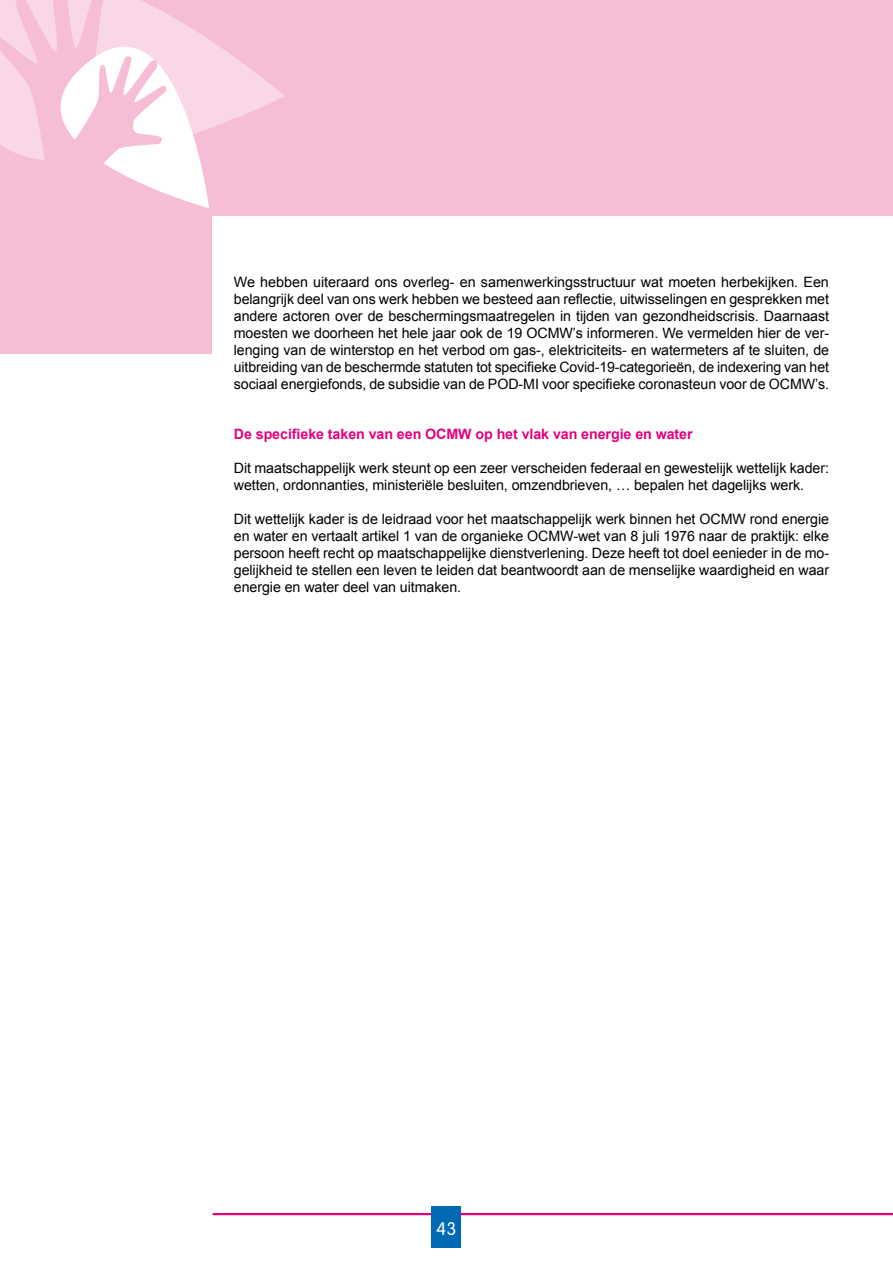
<style>
.page{position:relative;width:893px;height:1263px;background:#fff}
.page>*{position:absolute;margin:0;border:0;box-sizing:border-box;transform-origin:0 0}
.t1{font:300 18px "VAG Rounded";color:#fff}
.t2{font:14.25px/17px "Arial";letter-spacing:-.005em;color:#000;text-align:justify}
.t3{font:700 14.25px "Arial";letter-spacing:-.005em;color:#e6007d}
</style>
<div class="page">
<div style="left:0;top:0;width:893px;height:354px;background:#f6bdd6"></div>
<div style="left:213px;top:216px;width:680px;height:1047px;background:#fff"></div>
<svg style="left:104px;top:160px;width:105px;height:48px"></svg>
<svg style="left:0;top:0;width:285px;height:160px"></svg>
<hr style="left:213px;top:1213px;width:680px;height:2px;background:#e6007d">
<div style="left:432px;top:1205px;width:29px;height:42px;background:#0069b4"></div>
<p class="t2" style="left:234px;top:273px;width:597px">We hebben uiteraard ons overleg- en samenwerkingsstructuur wat moeten herbekijken. Een belangrijk deel van ons werk hebben we besteed aan reflectie, uitwisselingen en gesprekken met andere actoren over de beschermingsmaatregelen in tijden van gezondheidscrisis. Daarnaast moesten we doorheen het hele jaar ook de 19 OCMW’s informeren. We vermelden hier de ver&shy;lenging van de winterstop en het verbod om gas-, elektriciteits- en watermeters af te sluiten, de uitbreiding van de beschermde statuten tot specifieke Covid-19-categorieën, de indexering van het sociaal energiefonds, de subsidie van de POD-MI voor specifieke coronasteun voor de OCMW’s.</p>
<p class="t3" style="left:234px;top:425px;width:460px">De specifieke taken van een OCMW op het vlak van energie en water</p>
<p class="t2" style="left:234px;top:460px;width:597px">Dit maatschappelijk werk steunt op een zeer verscheiden federaal en gewestelijk wettelijk kader: wetten, ordonnanties, ministeriële besluiten, omzendbrieven, … bepalen het dagelijks werk.</p>
<p class="t2" style="left:234px;top:511px;width:597px">Dit wettelijk kader is de leidraad voor het maatschappelijk werk binnen het OCMW rond energie en water en vertaalt artikel 1 van de organieke OCMW-wet van 8 juli 1976 naar de praktijk: elke persoon heeft recht op maatschappelijke dienstverlening. Deze heeft tot doel eenieder in de mo&shy;gelijkheid te stellen een leven te leiden dat beantwoordt aan de menselijke waardigheid en waar energie en water deel van uitmaken.</p>
<p class="t1" style="left:437px;top:1218px;width:21px">43</p>
</div>
